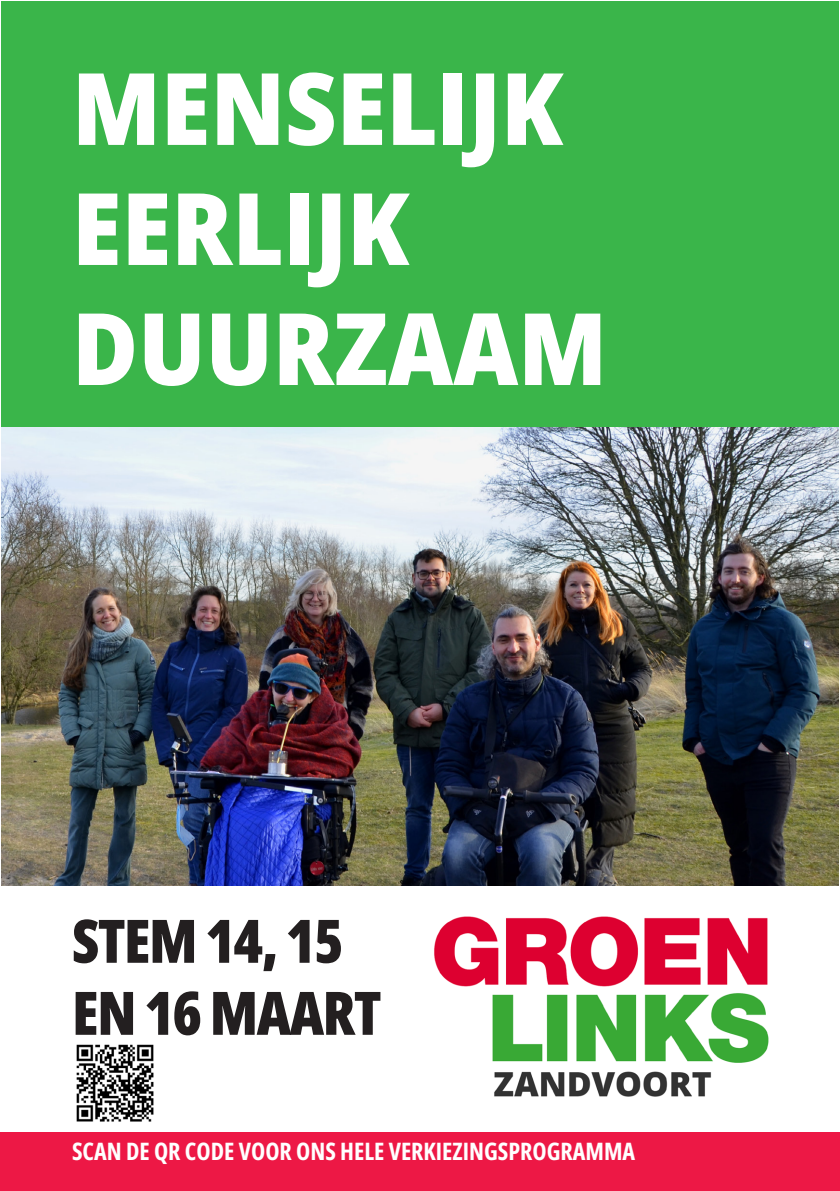
<style>
.page{position:relative;width:840px;height:1191px;background:#fff}
.page>*{position:absolute;margin:0;border:0;box-sizing:border-box;transform-origin:0 0}
.t1{font:800 semi-condensed 100px "Open Sans";color:#fff}
.t2{font:800 60px "Open Sans Condensed";letter-spacing:-.025em;color:#231f20}
.t3{font:700 24px "Open Sans Condensed";color:#fff}
</style>
<div class="page">
<div style="left:1px;top:1px;width:837px;height:480px;background:#3ab54a"></div>
<img style="left:1px;top:428px;width:837px;height:457px">
<div style="left:0;top:1132px;width:839px;height:59px;background:#ed1845"></div>
<img style="left:434px;top:916px;width:335px;height:181px">
<img style="left:76px;top:1044px;width:78px;height:78px">
<p class="t1" style="left:72px;top:40px;width:492px">MENSELIJK</p>
<p class="t1" style="left:72px;top:160px;width:338px">EERLIJK</p>
<p class="t1" style="left:72px;top:280px;width:536px">DUURZAAM</p>
<p class="t2" style="left:72px;top:900px;width:273px">STEM 14, 15</p>
<p class="t2" style="left:72px;top:972px;width:311px">EN 16 MAART</p>
<p class="t3" style="left:72px;top:1134px;width:564px">SCAN DE QR CODE VOOR ONS HELE VERKIEZINGSPROGRAMMA</p>
</div>
